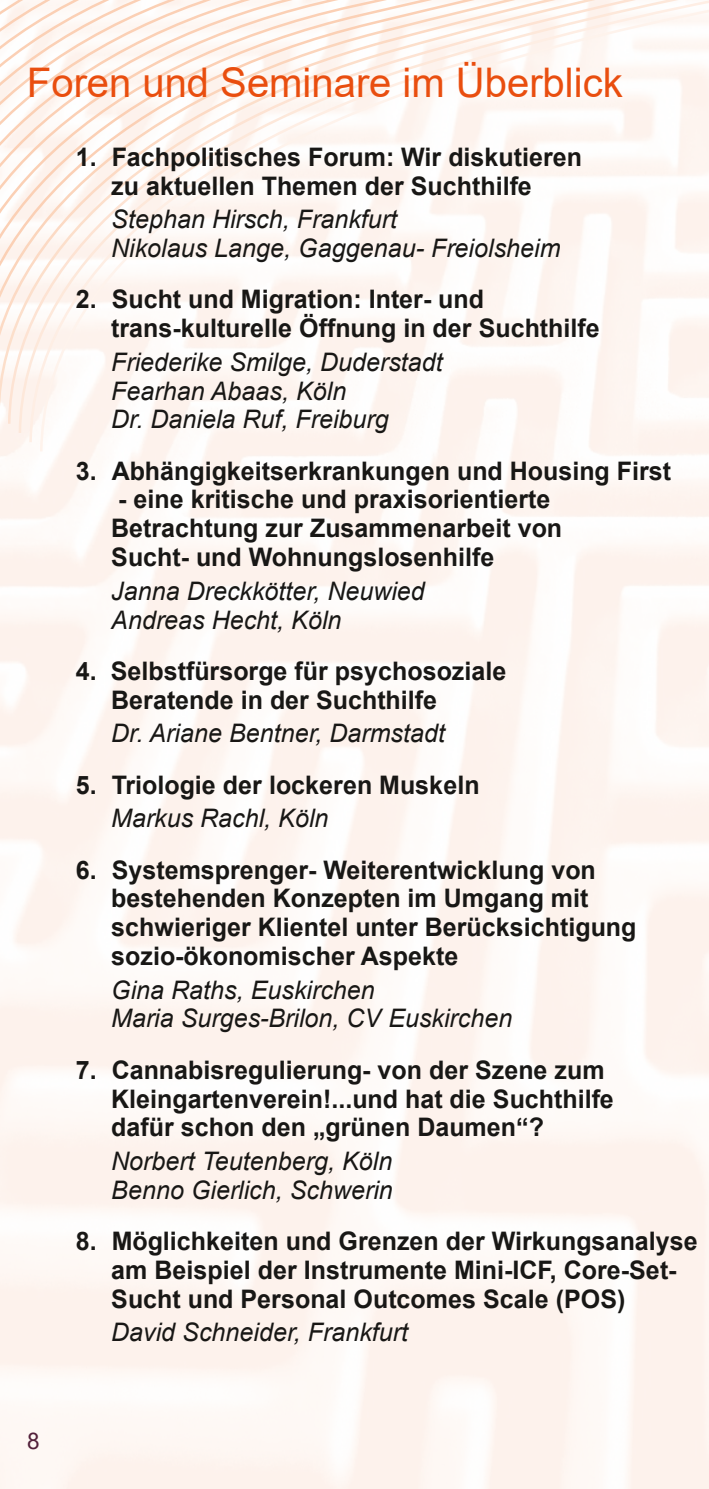
<style>
.page{position:relative;width:709px;height:1489px;background:#fff}
.page>*{position:absolute;margin:0;border:0;box-sizing:border-box;transform-origin:0 0}
.t1{font:40.75px "Arial";color:#e94e0f}
.t2{font:700 25.5px/28.8px "Arial";color:#181715}
.t3{font:italic 25.5px/28.8px "Arial";letter-spacing:.005em;color:#181715}
.t4{font:23px "Arial";color:#52203a}
</style>
<div class="page">
<svg style="left:39px;top:0;width:670px;height:452px"></svg>
<h1 class="t1" style="left:27px;top:60px;width:597px">Foren und Seminare im Überblick</h1>
<p class="t4" style="left:27px;top:1427px;width:14px">8</p>
<p class="t2" style="left:76px;top:143px;width:508px;text-align:center">1. Fachpolitisches Forum: Wir diskutieren zu aktuellen Themen der Suchthilfe</p>
<p class="t3" style="left:111px;top:205px;width:451px">Stephan Hirsch, Frankfurt<br>Nikolaus Lange, Gaggenau- Freiolsheim</p>
<p class="t2" style="left:111px;top:285px;width:490px;text-indent:-35px">2. Sucht und Migration: Inter- und trans-kulturelle Öffnung in der Suchthilfe</p>
<p class="t3" style="left:111px;top:348px;width:333px">Friederike Smilge, Duderstadt<br>Fearhan Abaas, Köln<br>Dr. Daniela Ruf, Freiburg</p>
<p class="t2" style="left:76px;top:456px;width:597px">3. Abhängigkeitserkrankungen und Housing First</p>
<p class="t2" style="left:111px;top:485px;width:452px">- eine kritische und praxisorientierte<br>Betrachtung zur Zusammenarbeit von<br>Sucht- und Wohnungslosenhilfe</p>
<p class="t3" style="left:111px;top:576px;width:315px">Janna Dreckkötter, Neuwied<br>Andreas Hecht, Köln</p>
<p class="t2" style="left:111px;top:656px;width:396px;text-indent:-35px">4. Selbstfürsorge für psychosoziale<br>Beratende in der Suchthilfe</p>
<p class="t3" style="left:111px;top:719px;width:335px">Dr. Ariane Bentner, Darmstadt</p>
<p class="t2" style="left:76px;top:770px;width:405px">5. Triologie der lockeren Muskeln</p>
<p class="t3" style="left:111px;top:804px;width:219px">Markus Rachl, Köln</p>
<p class="t2" style="left:111px;top:855px;width:526px;text-indent:-35px">6. Systemsprenger- Weiterentwicklung von bestehenden Konzepten im Umgang mit schwieriger Klientel unter Berücksichtigung sozio-ökonomischer Aspekte</p>
<p class="t3" style="left:111px;top:975px;width:402px">Gina Raths, Euskirchen<br>Maria Surges-Brilon, CV Euskirchen</p>
<p class="t2" style="left:111px;top:1055px;width:504px;text-indent:-35px">7. Cannabisregulierung- von der Szene zum<br>Kleingartenverein!...und hat die Suchthilfe dafür schon den „grünen Daumen“?</p>
<p class="t3" style="left:111px;top:1146px;width:283px">Norbert Teutenberg, Köln<br>Benno Gierlich, Schwerin</p>
<p class="t2" style="left:111px;top:1226px;width:588px;text-indent:-35px">8. Möglichkeiten und Grenzen der Wirkungsanalyse am Beispiel der Instrumente Mini-ICF, Core-Set-<br>Sucht und Personal Outcomes Scale (POS)</p>
<p class="t3" style="left:111px;top:1317px;width:298px">David Schneider, Frankfurt</p>
</div>
